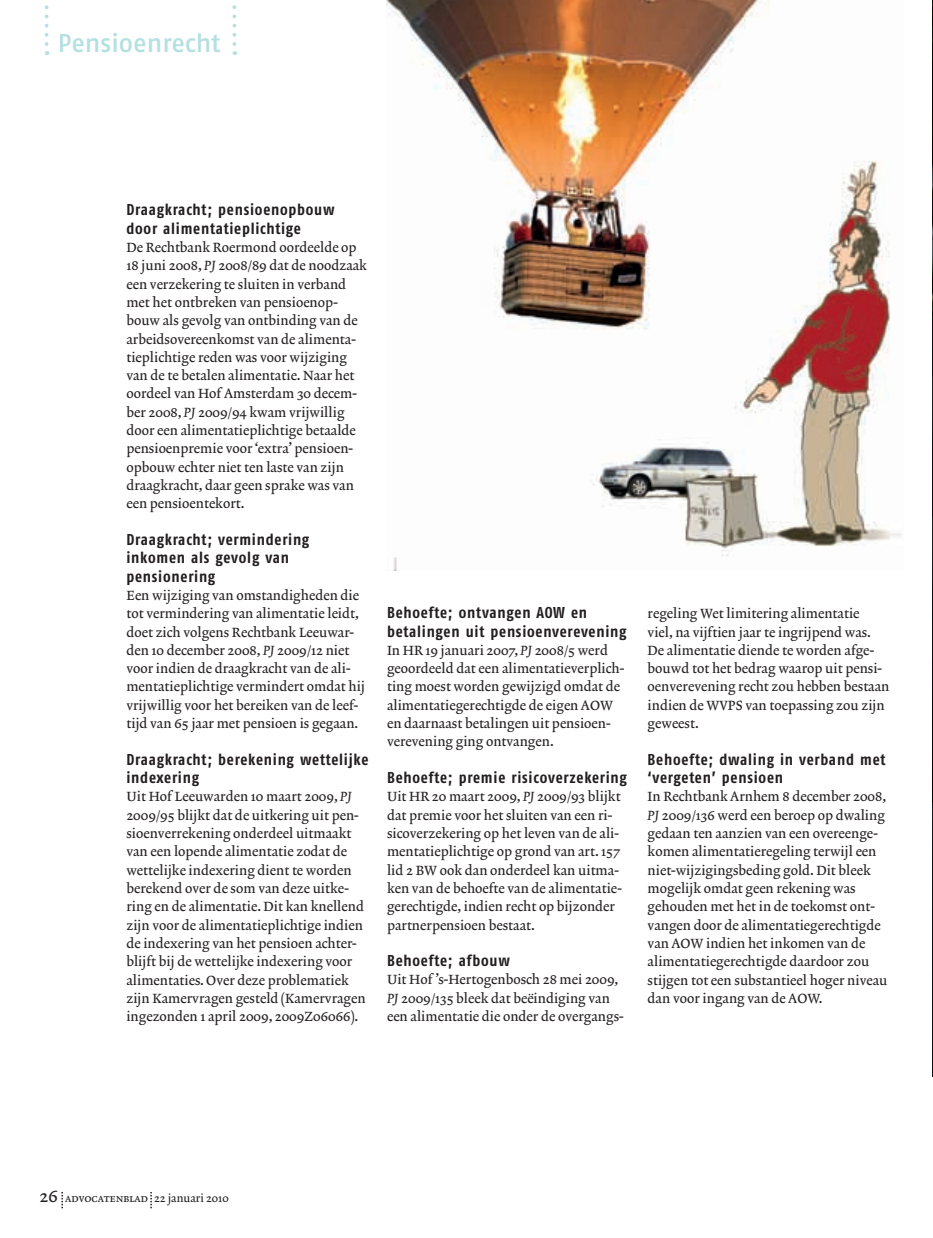
<style>
.page{position:relative;width:933px;height:1238px;background:#fff}
.page>*{position:absolute;margin:0;border:0;box-sizing:border-box;transform-origin:0 0}
.t1{font:25.65px "Fago No Med Lf";letter-spacing:-.005em;color:#b5e0e1}
.t2{font:15.75px/18.3px "Fago Co Bold Lf";letter-spacing:.05em;color:#231f20}
.t3{font:13.5px/18.3px "Lexicon No 2 Roman A Txt";color:#231f20}
.t4{font:11.25px "Lexicon No 2 Roman A Exp";color:#231f20}
.s1{font-family:"Lexicon No 2 Italic A Txt"}
.s2{font-family:"Lexicon No 2 Roman A Txt";font-size:17.25px}
.s3{font-family:"Lexicon No 2 Roman A Txt"}
</style>
<div class="page">
<svg style="left:61px;top:1192px;width:2px;height:15px"></svg>
<svg style="left:150px;top:1192px;width:2px;height:15px"></svg>
<img style="left:932px;top:319px;width:1px;height:757px">
<img style="left:932px;top:3px;width:1px;height:316px">
<img style="left:387px;top:0;width:515px;height:570px">
<svg style="left:232px;top:5px;width:4px;height:39px"></svg>
<svg style="left:45px;top:5px;width:3px;height:39px"></svg>
<h1 class="t1" style="left:58px;top:28px;width:164px">Pensioenrecht</h1>
<p class="t2" style="left:126px;top:200px;width:210px">Draagkracht; pensioenopbouw door alimentatieplichtige</p>
<p class="t3" style="left:126px;top:239px;width:242px">De Rechtbank Roermond oordeelde op 18 juni 2008, <span class="s1">PJ</span> 2008/89 dat de noodzaak een verzekering te sluiten in verband met het ontbreken van pensioenop&shy;bouw als gevolg van ontbinding van de arbeidsovereenkomst van de alimenta&shy;tieplichtige reden was voor wijziging van de te betalen alimentatie. Naar het oordeel van Hof Amsterdam 30 decem&shy;ber 2008, <span class="s1">PJ</span> 2009/94 kwam vrijwillig door een alimentatieplichtige betaalde pensioenpremie voor ‘extra’ pensioen&shy;opbouw echter niet ten laste van zijn draagkracht, daar geen sprake was van een pensioentekort.</p>
<p class="t2" style="left:126px;top:530px;width:184px">Draagkracht; vermindering inkomen als gevolg van pensionering</p>
<p class="t3" style="left:126px;top:586px;width:240px">Een wijziging van omstandigheden die tot vermindering van alimentatie leidt, doet zich volgens Rechtbank Leeuwar&shy;den 10 december 2008, <span class="s1">PJ</span> 2009/12 niet voor indien de draagkracht van de ali&shy;mentatieplichtige vermindert omdat hij vrijwillig voor het bereiken van de leef&shy;tijd van 65 jaar met pensioen is gegaan.</p>
<p class="t2" style="left:126px;top:749px;width:243px">Draagkracht; berekening wettelijke indexering</p>
<p class="t3" style="left:126px;top:788px;width:241px">Uit Hof Leeuwarden 10 maart 2009, <span class="s1">PJ </span>2009/95 blijkt dat de uitkering uit pen&shy;sioenverrekening onderdeel uitmaakt van een lopende alimentatie zodat de wettelijke indexering dient te worden berekend over de som van deze uitke&shy;ring en de alimentatie. Dit kan knellend zijn voor de alimentatieplichtige indien de indexering van het pensioen achter&shy;blijft bij de wettelijke indexering voor alimentaties. Over deze problematiek zijn Kamervragen gesteld (Kamervragen ingezonden 1 april 2009, 2009Z06066).</p>
<p class="t2" style="left:387px;top:603px;width:241px">Behoefte; ontvangen AOW en betalingen uit pensioenverevening</p>
<p class="t3" style="left:387px;top:641px;width:239px">In HR 19 januari 2007, <span class="s1">PJ</span> 2008/5 werd geoordeeld dat een alimentatieverplich&shy;ting moest worden gewijzigd omdat de alimentatiegerechtigde de eigen AOW en daarnaast betalingen uit pensioen&shy;verevening ging ontvangen.</p>
<p class="t2" style="left:387px;top:768px;width:241px">Behoefte; premie risicoverzekering</p>
<p class="t3" style="left:387px;top:788px;width:236px">Uit HR 20 maart 2009, <span class="s1">PJ</span> 2009/93 blijkt dat premie voor het sluiten van een ri&shy;sicoverzekering op het leven van de ali&shy;mentatieplichtige op grond van art. 157 lid 2 BW ook dan onderdeel kan uitma&shy;ken van de behoefte van de alimentatie&shy;gerechtigde, indien recht op bijzonder partnerpensioen bestaat.</p>
<p class="t2" style="left:387px;top:951px;width:124px">Behoefte; afbouw</p>
<p class="t3" style="left:387px;top:971px;width:238px">Uit Hof ’s-Hertogenbosch 28 mei 2009,<br><span class="s1">PJ</span> 2009/135 bleek dat beëindiging van een alimentatie die onder de overgangs-</p>
<p class="t3" style="left:647px;top:605px;width:243px">regeling Wet limitering alimentatie<br>viel, na vijftien jaar te ingrijpend was.<br>De alimentatie diende te worden afge&shy;bouwd tot het bedrag waarop uit pensi&shy;oenverevening recht zou hebben bestaan indien de WVPS van toepassing zou zijn geweest.</p>
<p class="t2" style="left:647px;top:749px;width:239px">Behoefte; dwaling in verband met ‘vergeten’ pensioen</p>
<p class="t3" style="left:647px;top:788px;width:241px">In Rechtbank Arnhem 8 december 2008, <span class="s1">PJ</span> 2009/136 werd een beroep op dwaling gedaan ten aanzien van een overeenge&shy;komen alimentatieregeling terwijl een niet-wijzigingsbeding gold. Dit bleek mogelijk omdat geen rekening was gehouden met het in de toekomst ont&shy;vangen door de alimentatiegerechtigde van AOW indien het inkomen van de alimentatiegerechtigde daardoor zou stijgen tot een substantieel hoger niveau dan voor ingang van de AOW.</p>
<p class="t4" style="left:40px;top:1191px;width:190px"><span class="s2">26</span> advocatenblad <span class="s3">22 januari 2010</span></p>
</div>
